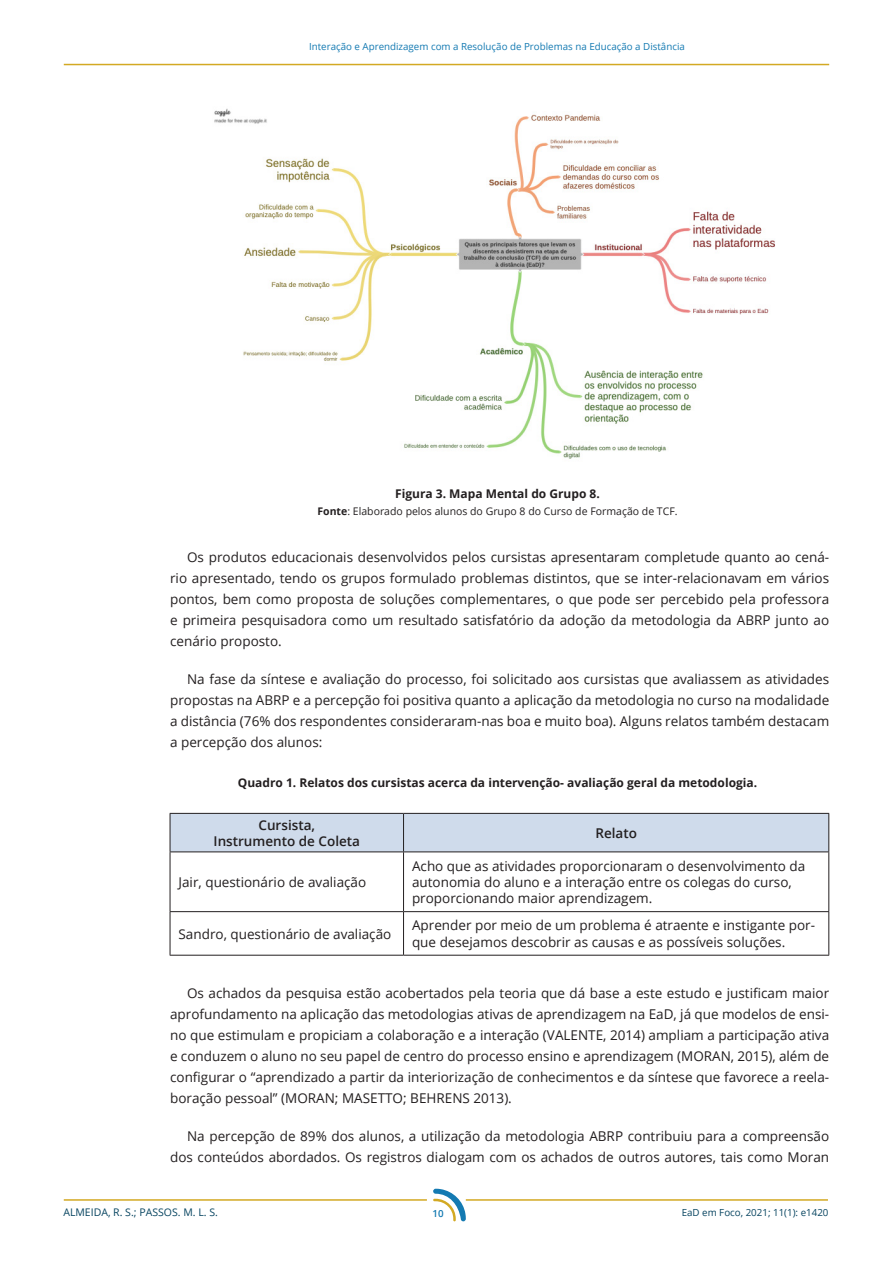
<style>
.page{position:relative;width:893px;height:1263px;background:#fff}
.page>*{position:absolute;margin:0;border:0;box-sizing:border-box;transform-origin:0 0}
.texto_corrido{font:13.5px/21px "Open Sans";color:#231f20;text-align:justify}
.texto_tabela{font:13.5px/16.2px "Open Sans";color:#231f20}
.titulo_cabecalho{font:600 13.5px "Open Sans";color:#231f20}
.titulo_da_tabela{font:700 12px "Open Sans";color:#231f20}
.Legenda{font:700 12px "Open Sans";color:#231f20}
.Fonte{font:10.5px "Open Sans";color:#231f20}
.t1{font:10.5px "Open Sans";color:#084561}
.t2{font:9.75px "Open Sans";color:#147ab2}
.t3{font:9.75px "Open Sans";color:#084561}
.t4{font:600 9.75px "Open Sans";color:#147ab2}
.s1{font-weight:700}
</style>
<div class="page">
<hr style="left:64px;top:64px;width:765px;height:1px;background:#d3a923">
<hr style="left:466px;top:1199px;width:362px;height:2px;background:#d3a923">
<svg style="left:433px;top:1189px;width:33px;height:32px"></svg>
<hr style="left:64px;top:1199px;width:363px;height:2px;background:#d3a923">
<img style="left:214px;top:108px;width:561px;height:351px">
<div style="left:171px;top:814px;width:657px;height:37px;background:#cfdbeb"></div>
<hr style="left:403px;top:814px;width:1px;height:37px;background:#231f20">
<hr style="left:403px;top:852px;width:1px;height:59px;background:#231f20">
<hr style="left:170px;top:911px;width:234px;height:1px;background:#231f20">
<hr style="left:404px;top:911px;width:425px;height:1px;background:#231f20">
<hr style="left:403px;top:912px;width:1px;height:43px;background:#231f20">
<hr style="left:170px;top:852px;width:1px;height:59px;background:#231f20">
<hr style="left:828px;top:852px;width:1px;height:59px;background:#231f20">
<hr style="left:170px;top:912px;width:1px;height:43px;background:#231f20">
<hr style="left:828px;top:912px;width:1px;height:43px;background:#231f20">
<hr style="left:170px;top:955px;width:234px;height:1px;background:#231f20">
<hr style="left:404px;top:955px;width:425px;height:1px;background:#231f20">
<hr style="left:170px;top:813px;width:234px;height:1px;background:#231f20">
<hr style="left:170px;top:814px;width:1px;height:37px;background:#231f20">
<hr style="left:404px;top:813px;width:425px;height:1px;background:#231f20">
<hr style="left:828px;top:814px;width:1px;height:37px;background:#231f20">
<hr style="left:170px;top:851px;width:234px;height:1px;background:#231f20">
<hr style="left:404px;top:851px;width:425px;height:1px;background:#231f20">
<p class="t2" style="left:309px;top:40px;width:377px">Interação e Aprendizagem com a Resolução de Problemas na Educação a Distância</p>
<p class="Legenda" style="left:395px;top:485px;width:206px">Figura 3. Mapa Mental do Grupo 8.</p>
<p class="Fonte" style="left:317px;top:504px;width:362px"><span class="s1">Fonte</span>: Elaborado pelos alunos do Grupo 8 do Curso de Formação de TCF.</p>
<p class="texto_corrido" style="left:170px;top:546px;width:661px;text-indent:17px">Os produtos educacionais desenvolvidos pelos cursistas apresentaram completude quanto ao cená&shy;rio apresentado, tendo os grupos formulado problemas distintos, que se inter-relacionavam em vários pontos, bem como proposta de soluções complementares, o que pode ser percebido pela professora e primeira pesquisadora como um resultado satisfatório da adoção da metodologia da ABRP junto ao cenário proposto.</p>
<p class="texto_corrido" style="left:170px;top:668px;width:661px;text-indent:17px">Na fase da síntese e avaliação do processo, foi solicitado aos cursistas que avaliassem as atividades propostas na ABRP e a percepção foi positiva quanto a aplicação da metodologia no curso na modalidade a distância (76% dos respondentes consideraram-nas boa e muito boa). Alguns relatos também destacam a percepção dos alunos:</p>
<p class="titulo_da_tabela" style="left:238px;top:775px;width:521px">Quadro 1. Relatos dos cursistas acerca da intervenção- avaliação geral da metodologia.</p>
<p class="titulo_cabecalho" style="left:258px;top:815px;width:58px">Cursista,</p>
<p class="titulo_cabecalho" style="left:214px;top:832px;width:148px">Instrumento de Coleta</p>
<p class="titulo_cabecalho" style="left:595px;top:824px;width:43px">Relato</p>
<p class="texto_tabela" style="left:179px;top:873px;width:189px">Jair, questionário de avaliação</p>
<p class="texto_tabela" style="left:412px;top:857px;width:395px">Acho que as atividades proporcionaram o desenvolvimento da autonomia do aluno e a interação entre os colegas do curso, proporcionando maior aprendizagem.</p>
<p class="texto_tabela" style="left:179px;top:925px;width:214px">Sandro, questionário de avaliação</p>
<p class="texto_tabela" style="left:412px;top:917px;width:404px">Aprender por meio de um problema é atraente e instigante por&shy;que desejamos descobrir as causas e as possíveis soluções.</p>
<p class="texto_corrido" style="left:170px;top:982px;width:661px;text-indent:17px">Os achados da pesquisa estão acobertados pela teoria que dá base a este estudo e justificam maior aprofundamento na aplicação das metodologias ativas de aprendizagem na EaD, já que modelos de ensi&shy;no que estimulam e propiciam a colaboração e a interação (VALENTE, 2014) ampliam a participação ativa e conduzem o aluno no seu papel de centro do processo ensino e aprendizagem (MORAN, 2015), além de configurar o “aprendizado a partir da interiorização de conhecimentos e da síntese que favorece a reela&shy;boração pessoal” (MORAN; MASETTO; BEHRENS 2013).</p>
<p class="texto_corrido" style="left:170px;top:1125px;width:661px;text-align:right">Na percepção de 89% dos alunos, a utilização da metodologia ABRP contribuiu para a compreensão dos conteúdos abordados. Os registros dialogam com os achados de outros autores, tais como Moran</p>
<p class="t1" style="left:63px;top:1205px;width:156px">ALMEIDA, R. S.; PASSOS. M. L. S.</p>
<p class="t3" style="left:682px;top:1206px;width:148px">EaD em Foco, 2021; 11(1): e1420</p>
<p class="t4" style="left:432px;top:1207px;width:13px">10</p>
</div>
